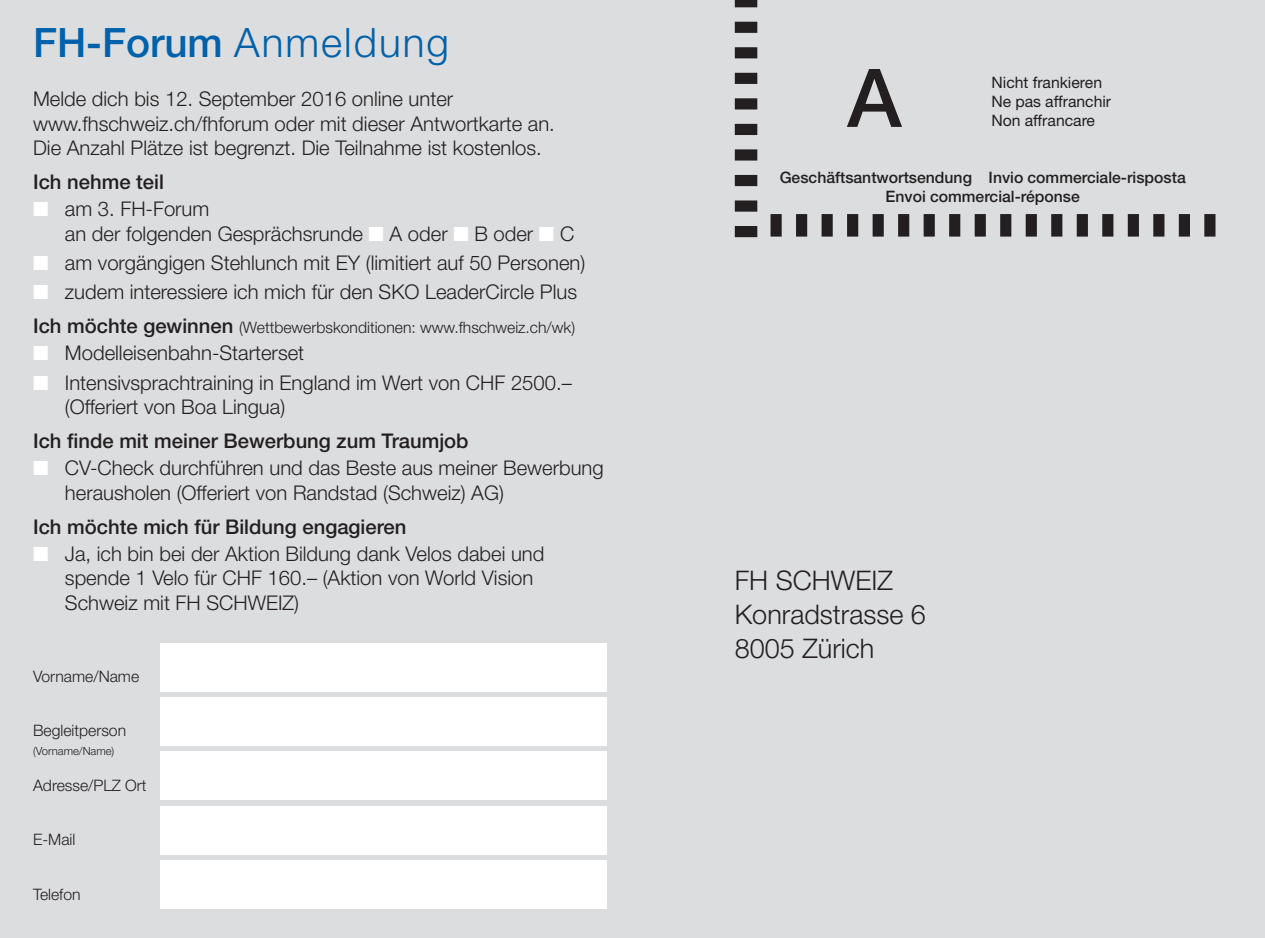
<style>
.page{position:relative;width:1265px;height:938px;background:#fff}
.page>*{position:absolute;margin:0;border:0;box-sizing:border-box;transform-origin:0 0}
.t1{font:500 81px "Helvetica Neue LT Std";color:#231f20}
.t2{font:300 40.5px "Helvetica Neue LT Std";letter-spacing:.05em;color:#0161aa}
.t3{font:300 27px/33.8px "Helvetica Neue LT Std";color:#231f20}
.t4{font:300 20.25px/24.3px "Helvetica Neue LT Std";color:#231f20}
.t5{font:500 20.25px "Helvetica Neue LT Std";color:#231f20}
.t6{font:300 15.75px "Helvetica Neue LT Std";color:#231f20}
.t7{font:500 15.75px/18.9px "Helvetica Neue LT Std";color:#231f20;text-align:center}
.t8{font:15.75px/18.9px "Helvetica Neue LT Std";color:#231f20}
.t9{font:300 11.25px "Helvetica Neue LT Std";color:#231f20}
.s1{font-weight:500}
.s2{color:#fff}
.s3{font-weight:500;font-size:20.25px}
</style>
<div class="page">
<div style="left:0;top:0;width:1265px;height:937px;background:#dcdddf"></div>
<div style="left:161px;top:643px;width:446px;height:48px;background:#fff"></div>
<div style="left:161px;top:697px;width:446px;height:48px;background:#fff"></div>
<div style="left:161px;top:751px;width:446px;height:48px;background:#fff"></div>
<div style="left:161px;top:805px;width:446px;height:48px;background:#fff"></div>
<div style="left:161px;top:860px;width:446px;height:48px;background:#fff"></div>
<div style="left:735px;top:226px;width:22px;height:11px;background:#231f20"></div>
<div style="left:735px;top:200px;width:22px;height:11px;background:#231f20"></div>
<div style="left:735px;top:175px;width:22px;height:11px;background:#231f20"></div>
<div style="left:735px;top:149px;width:22px;height:11px;background:#231f20"></div>
<div style="left:735px;top:124px;width:22px;height:11px;background:#231f20"></div>
<div style="left:735px;top:98px;width:22px;height:11px;background:#231f20"></div>
<div style="left:735px;top:73px;width:22px;height:11px;background:#231f20"></div>
<div style="left:735px;top:47px;width:22px;height:11px;background:#231f20"></div>
<div style="left:735px;top:22px;width:22px;height:11px;background:#231f20"></div>
<div style="left:735px;top:0;width:22px;height:7px;background:#231f20"></div>
<div style="left:770px;top:214px;width:11px;height:22px;background:#231f20"></div>
<div style="left:796px;top:214px;width:11px;height:22px;background:#231f20"></div>
<div style="left:821px;top:214px;width:12px;height:22px;background:#231f20"></div>
<div style="left:847px;top:214px;width:11px;height:22px;background:#231f20"></div>
<div style="left:872px;top:214px;width:12px;height:22px;background:#231f20"></div>
<div style="left:898px;top:214px;width:11px;height:22px;background:#231f20"></div>
<div style="left:923px;top:214px;width:12px;height:22px;background:#231f20"></div>
<div style="left:949px;top:214px;width:11px;height:22px;background:#231f20"></div>
<div style="left:974px;top:214px;width:12px;height:22px;background:#231f20"></div>
<div style="left:1000px;top:214px;width:11px;height:22px;background:#231f20"></div>
<div style="left:1025px;top:214px;width:12px;height:22px;background:#231f20"></div>
<div style="left:1051px;top:214px;width:11px;height:22px;background:#231f20"></div>
<div style="left:1076px;top:214px;width:12px;height:22px;background:#231f20"></div>
<div style="left:1102px;top:214px;width:11px;height:22px;background:#231f20"></div>
<div style="left:1127px;top:214px;width:12px;height:22px;background:#231f20"></div>
<div style="left:1153px;top:214px;width:11px;height:22px;background:#231f20"></div>
<div style="left:1179px;top:214px;width:11px;height:22px;background:#231f20"></div>
<div style="left:1204px;top:214px;width:11px;height:22px;background:#231f20"></div>
<p class="t2" style="left:33px;top:28px;width:418px"><span class="s1">FH-Forum</span> Anmeldung</p>
<p class="t4" style="left:33px;top:89px;width:523px">Melde dich bis 12. September 2016 online unter www.fhschweiz.ch/fhforum oder mit dieser Antwortkarte an.<br>Die Anzahl Plätze ist begrenzt. Die Teilnahme ist kostenlos.</p>
<p class="t5" style="left:33px;top:174px;width:132px">Ich nehme teil</p>
<p class="t4" style="left:65px;top:199px;width:511px;text-indent:-32px"><span class="s2">■</span> am 3. FH-Forum<br>an der folgenden Gesprächsrunde <span class="s2">■</span> A oder <span class="s2">■</span> B oder <span class="s2">■</span> C</p>
<p class="t4" style="left:33px;top:252px;width:554px"><span class="s2">■</span> am vorgängigen Stehlunch mit EY (limitiert auf 50 Personen)</p>
<p class="t4" style="left:33px;top:281px;width:545px"><span class="s2">■</span> zudem interessiere ich mich für den SKO LeaderCircle Plus</p>
<p class="t6" style="left:33px;top:321px;width:544px"><span class="s3">Ich möchte gewinnen</span> (Wettbewerbskonditionen: www.fhschweiz.ch/wk)</p>
<p class="t4" style="left:33px;top:343px;width:273px"><span class="s2">■</span> Modelleisenbahn-Starterset</p>
<p class="t4" style="left:65px;top:372px;width:508px;text-indent:-32px"><span class="s2">■</span> Intensivsprachtraining in England im Wert von CHF 2500.– (Offeriert von Boa Lingua)</p>
<p class="t5" style="left:33px;top:433px;width:437px">Ich finde mit meiner Bewerbung zum Traumjob</p>
<p class="t4" style="left:65px;top:457px;width:540px;text-indent:-32px"><span class="s2">■</span> CV-Check durchführen und das Beste aus meiner Bewerbung herausholen (Offeriert von Randstad (Schweiz) AG)</p>
<p class="t5" style="left:33px;top:519px;width:375px">Ich möchte mich für Bildung engagieren</p>
<p class="t4" style="left:65px;top:543px;width:481px;text-indent:-32px"><span class="s2">■</span> Ja, ich bin bei der Aktion Bildung dank Velos dabei und spende 1 Velo für CHF 160.– (Aktion von World Vision<br>Schweiz mit FH SCHWEIZ)</p>
<p class="t6" style="left:33px;top:670px;width:108px">Vorname/Name</p>
<p class="t6" style="left:33px;top:724px;width:95px">Begleitperson</p>
<p class="t6" style="left:33px;top:779px;width:115px">Adresse/PLZ Ort</p>
<p class="t9" style="left:33px;top:746px;width:83px">(Vorname/Name)</p>
<p class="t6" style="left:33px;top:833px;width:44px">E-Mail</p>
<p class="t6" style="left:33px;top:888px;width:49px">Telefon</p>
<p class="t1" style="left:847px;top:69px;width:56px">A</p>
<p class="t8" style="left:991px;top:74px;width:121px">Nicht frankieren<br>Ne pas affranchir<br>Non affrancare</p>
<p class="t7" style="left:779px;top:169px;width:407px">Geschäftsantwortsendung Invio commerciale-risposta<br>Envoi commercial-réponse</p>
<p class="t3" style="left:735px;top:566px;width:193px">FH SCHWEIZ<br>Konradstrasse 6<br>8005 Zürich</p>
</div>
